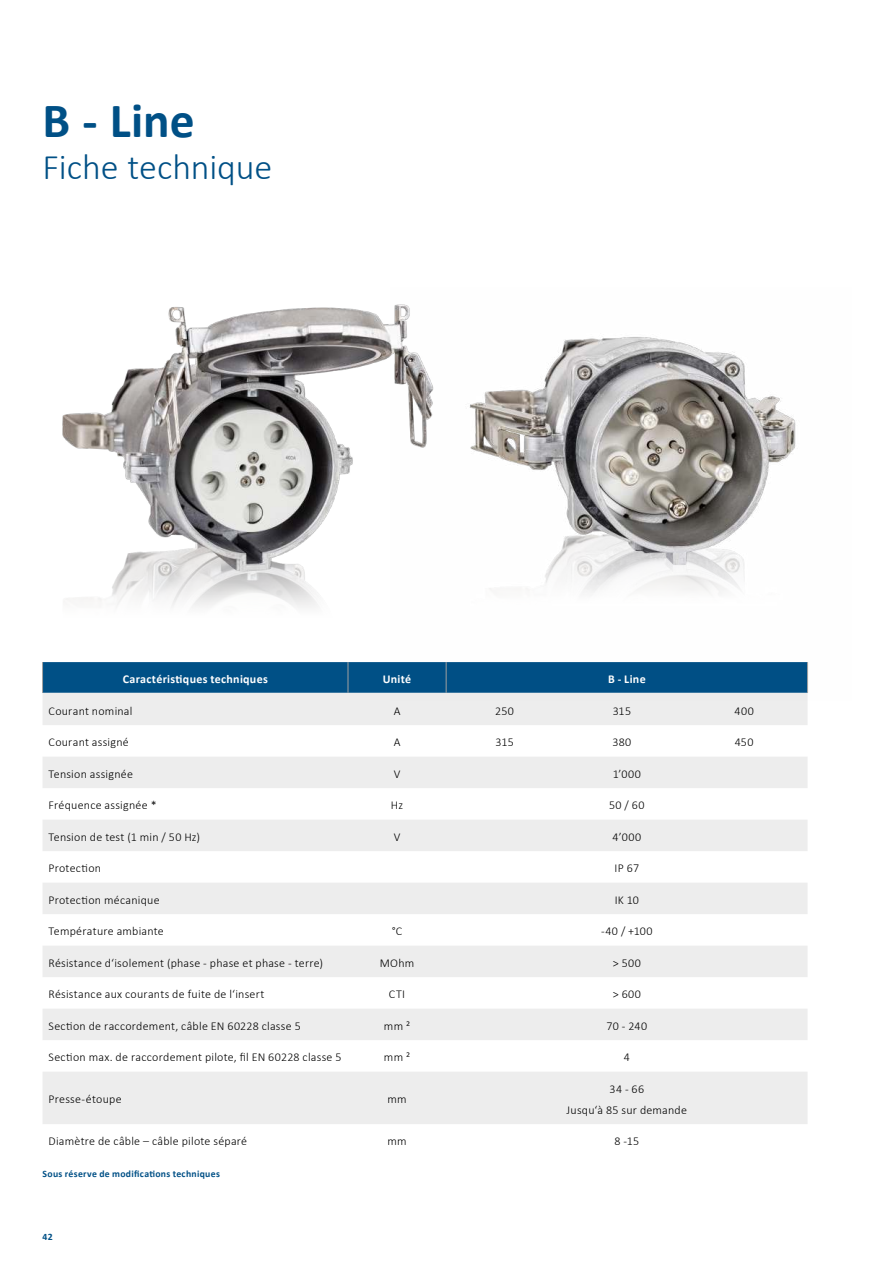
<style>
.page{position:relative;width:893px;height:1263px;background:#fff}
.page>*{position:absolute;margin:0;border:0;box-sizing:border-box;transform-origin:0 0}
.t1{font:700 49.5px "Calibri";color:#005086}
.t2{font:300 36px "Calibri";color:#005086}
.t3{font:300 12px/21px "Calibri";letter-spacing:.02em;color:#000;text-align:center}
.t4{font:700 12px "Calibri";letter-spacing:.025em;color:#fff}
.t5{font:700 9.75px "Calibri";letter-spacing:.03em;color:#005086}
</style>
<div class="page">
<div style="left:43px;top:676px;width:347px;height:17px;background:#005086"></div>
<svg style="left:43px;top:693px;width:764px;height:431px;fill:#ededed"></svg>
<hr style="left:42px;top:662px;width:1px;height:31px;background:#a1a1a0">
<hr style="left:348px;top:662px;width:1px;height:31px;background:#a1a1a0">
<img style="left:43px;top:307px;width:347px;height:369px">
<img style="left:390px;top:304px;width:418px;height:397px">
<h1 class="t1" style="left:43px;top:86px;width:154px">B - Line</h1>
<h2 class="t2" style="left:43px;top:153px;width:231px">Fiche technique</h2>
<p class="t4" style="left:123px;top:671px;width:147px">Caractéristiques techniques</p>
<p class="t4" style="left:383px;top:671px;width:30px">Unité</p>
<p class="t4" style="left:608px;top:671px;width:39px">B - Line</p>
<p class="t3" style="left:49px;top:701px;width:85px">Courant nominal</p>
<p class="t3" style="left:394px;top:701px;width:8px">A</p>
<p class="t3" style="left:495px;top:701px;width:20px">250</p>
<p class="t3" style="left:613px;top:701px;width:20px">315</p>
<p class="t3" style="left:734px;top:701px;width:21px">400</p>
<p class="t3" style="left:49px;top:732px;width:82px">Courant assigné</p>
<p class="t3" style="left:394px;top:732px;width:8px">A</p>
<p class="t3" style="left:495px;top:732px;width:20px">315</p>
<p class="t3" style="left:612px;top:732px;width:20px">380</p>
<p class="t3" style="left:735px;top:732px;width:20px">450</p>
<p class="t3" style="left:49px;top:764px;width:86px">Tension assignée</p>
<p class="t3" style="left:394px;top:764px;width:8px">V</p>
<p class="t3" style="left:613px;top:764px;width:30px">1’000</p>
<p class="t3" style="left:49px;top:795px;width:110px">Fréquence assignée *</p>
<p class="t3" style="left:391px;top:795px;width:14px">Hz</p>
<p class="t3" style="left:609px;top:795px;width:37px">50 / 60</p>
<p class="t3" style="left:49px;top:827px;width:153px">Tension de test (1 min / 50 Hz)</p>
<p class="t3" style="left:394px;top:827px;width:8px">V</p>
<p class="t3" style="left:612px;top:827px;width:30px">4’000</p>
<p class="t3" style="left:49px;top:857px;width:54px">Protection</p>
<p class="t3" style="left:615px;top:858px;width:26px">IP 67</p>
<p class="t3" style="left:49px;top:889px;width:113px">Protection mécanique</p>
<p class="t3" style="left:615px;top:890px;width:26px">IK 10</p>
<p class="t3" style="left:49px;top:921px;width:117px">Température ambiante</p>
<p class="t3" style="left:392px;top:921px;width:12px">°C</p>
<p class="t3" style="left:601px;top:921px;width:53px">-40 / +100</p>
<p class="t3" style="left:49px;top:953px;width:276px">Résistance d‘isolement (phase - phase et phase - terre)</p>
<p class="t3" style="left:380px;top:953px;width:36px">MOhm</p>
<p class="t3" style="left:613px;top:953px;width:30px">&gt; 500</p>
<p class="t3" style="left:49px;top:984px;width:217px">Résistance aux courants de fuite de l‘insert</p>
<p class="t3" style="left:389px;top:984px;width:18px">CTI</p>
<p class="t3" style="left:613px;top:984px;width:30px">&gt; 600</p>
<p class="t3" style="left:49px;top:1015px;width:254px">Section de raccordement, câble EN 60228 classe 5</p>
<p class="t3" style="left:384px;top:1016px;width:28px">mm ²</p>
<p class="t3" style="left:607px;top:1016px;width:42px">70 - 240</p>
<p class="t3" style="left:49px;top:1046px;width:295px">Section max. de raccordement pilote, fil EN 60228 classe 5</p>
<p class="t3" style="left:384px;top:1047px;width:28px">mm ²</p>
<p class="t3" style="left:624px;top:1047px;width:8px">4</p>
<p class="t3" style="left:49px;top:1089px;width:75px">Presse-étoupe</p>
<p class="t3" style="left:387px;top:1089px;width:21px">mm</p>
<p class="t3" style="left:567px;top:1079px;width:122px">34 - 66<br>Jusqu‘à 85 sur demande</p>
<p class="t3" style="left:49px;top:1130px;width:200px">Diamètre de câble – câble pilote séparé</p>
<p class="t3" style="left:387px;top:1131px;width:21px">mm</p>
<p class="t3" style="left:614px;top:1131px;width:26px">8 -15</p>
<p class="t5" style="left:43px;top:1166px;width:179px">Sous réserve de modifications techniques</p>
<p class="t5" style="left:43px;top:1230px;width:12px">42</p>
</div>
